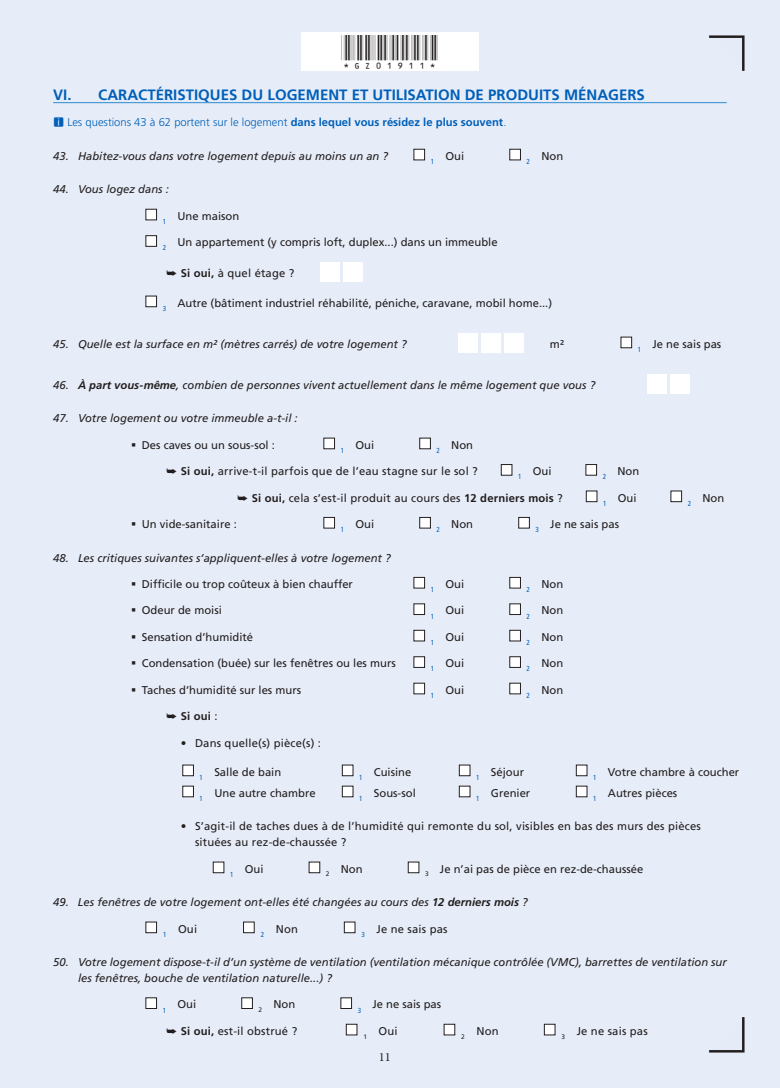
<style>
.page{position:relative;width:780px;height:1088px;background:#e7edf8}
.page>*{position:absolute;margin:0;border:0;box-sizing:border-box;transform-origin:0 0}
.t1{font:33.75px "C39 Hr P24 Dh Tt";color:#231f20}
.t2{font:700 15px "Frutiger";color:#005fb9}
.t3{font:12.5px "Minion Pro";color:#231f20}
.t4{font:11.25px/15.8px "Frutiger";color:#231f20}
.t5{font:italic 11.25px/15.8px "Frutiger";color:#231f20}
.t6{font:300 11.25px "Frutiger";color:#005fb9}
.t7{font:700 11.25px "Frutiger";color:#231f20}
.s1{font-family:"Meiryo UI";font-weight:400}
.s2{font-weight:700}
.s3{font-weight:400}
</style>
<div class="page">
<svg style="left:709px;top:35px;width:36px;height:36px"></svg>
<svg style="left:709px;top:1017px;width:36px;height:36px"></svg>
<div style="left:301px;top:32px;width:177px;height:39px;background:#fff"></div>
<hr style="left:53px;top:102px;width:673px;height:1px;background:#4f9bd6">
<svg style="left:413px;top:148px;width:12px;height:13px"></svg>
<svg style="left:509px;top:148px;width:12px;height:13px"></svg>
<svg style="left:145px;top:208px;width:12px;height:13px"></svg>
<svg style="left:145px;top:235px;width:12px;height:12px"></svg>
<div style="left:320px;top:262px;width:20px;height:20px;background:#fff"></div>
<div style="left:343px;top:262px;width:20px;height:20px;background:#fff"></div>
<svg style="left:145px;top:295px;width:12px;height:13px"></svg>
<div style="left:458px;top:333px;width:19px;height:20px;background:#fff"></div>
<div style="left:481px;top:333px;width:19px;height:20px;background:#fff"></div>
<div style="left:504px;top:333px;width:19px;height:20px;background:#fff"></div>
<svg style="left:620px;top:336px;width:12px;height:13px"></svg>
<div style="left:647px;top:374px;width:20px;height:20px;background:#fff"></div>
<div style="left:670px;top:374px;width:19px;height:20px;background:#fff"></div>
<svg style="left:323px;top:437px;width:12px;height:13px"></svg>
<svg style="left:419px;top:437px;width:12px;height:13px"></svg>
<svg style="left:500px;top:464px;width:13px;height:12px"></svg>
<svg style="left:585px;top:464px;width:12px;height:12px"></svg>
<svg style="left:585px;top:490px;width:13px;height:13px"></svg>
<svg style="left:670px;top:490px;width:12px;height:13px"></svg>
<svg style="left:323px;top:516px;width:12px;height:13px"></svg>
<svg style="left:419px;top:516px;width:12px;height:13px"></svg>
<svg style="left:518px;top:516px;width:12px;height:13px"></svg>
<svg style="left:413px;top:576px;width:12px;height:13px"></svg>
<svg style="left:509px;top:576px;width:12px;height:13px"></svg>
<svg style="left:413px;top:603px;width:12px;height:12px"></svg>
<svg style="left:509px;top:603px;width:12px;height:12px"></svg>
<svg style="left:413px;top:629px;width:12px;height:13px"></svg>
<svg style="left:509px;top:629px;width:12px;height:13px"></svg>
<svg style="left:413px;top:656px;width:12px;height:12px"></svg>
<svg style="left:509px;top:656px;width:12px;height:12px"></svg>
<svg style="left:413px;top:682px;width:12px;height:13px"></svg>
<svg style="left:509px;top:682px;width:12px;height:13px"></svg>
<svg style="left:182px;top:764px;width:12px;height:13px"></svg>
<svg style="left:341px;top:764px;width:13px;height:13px"></svg>
<svg style="left:458px;top:764px;width:13px;height:13px"></svg>
<svg style="left:575px;top:764px;width:13px;height:13px"></svg>
<svg style="left:182px;top:785px;width:12px;height:13px"></svg>
<svg style="left:341px;top:785px;width:13px;height:13px"></svg>
<svg style="left:458px;top:785px;width:13px;height:13px"></svg>
<svg style="left:575px;top:785px;width:13px;height:13px"></svg>
<svg style="left:212px;top:861px;width:13px;height:13px"></svg>
<svg style="left:308px;top:861px;width:13px;height:13px"></svg>
<svg style="left:407px;top:861px;width:13px;height:13px"></svg>
<svg style="left:145px;top:921px;width:12px;height:13px"></svg>
<svg style="left:243px;top:921px;width:12px;height:13px"></svg>
<svg style="left:343px;top:921px;width:13px;height:13px"></svg>
<svg style="left:145px;top:997px;width:12px;height:12px"></svg>
<svg style="left:241px;top:997px;width:12px;height:12px"></svg>
<svg style="left:340px;top:997px;width:12px;height:12px"></svg>
<svg style="left:345px;top:1023px;width:13px;height:13px"></svg>
<svg style="left:443px;top:1023px;width:13px;height:13px"></svg>
<svg style="left:543px;top:1023px;width:13px;height:13px"></svg>
<h1 class="t1" style="left:341px;top:35px;width:99px">*GZ01911*</h1>
<h2 class="t2" style="left:53px;top:86px;width:593px">VI. CARACTÉRISTIQUES DU LOGEMENT ET UTILISATION DE PRODUITS MÉNAGERS</h2>
<p class="t6" style="left:53px;top:116px;width:455px"><span class="s1">ㅈ</span> Les questions 43 à 62 portent sur le logement <span class="s2">dans lequel vous résidez le plus souvent</span>.</p>
<p class="t5" style="left:53px;top:148px;width:336px">43. Habitez-vous dans votre logement depuis au moins un an ?</p>
<p class="t4" style="left:430px;top:148px;width:35px"><sub>1</sub> Oui</p>
<p class="t4" style="left:526px;top:148px;width:38px"><sub>2</sub> Non</p>
<p class="t5" style="left:53px;top:182px;width:117px">44. Vous logez dans :</p>
<p class="t4" style="left:163px;top:208px;width:78px"><sub>1</sub> Une maison</p>
<p class="t4" style="left:163px;top:234px;width:336px"><sub>2</sub> Un appartement (y compris loft, duplex...) dans un immeuble</p>
<p class="t4" style="left:181px;top:265px;width:115px"><span class="s2">Si oui,</span> à quel étage ?</p>
<p class="t4" style="left:163px;top:295px;width:391px"><sub>3</sub> Autre (bâtiment industriel réhabilité, péniche, caravane, mobil home...)</p>
<p class="t5" style="left:53px;top:336px;width:355px">45. Quelle est la surface en m² (mètres carrés) de votre logement ?</p>
<p class="t4" style="left:550px;top:336px;width:16px">m²</p>
<p class="t4" style="left:637px;top:336px;width:85px"><sub>1</sub> Je ne sais pas</p>
<p class="t5" style="left:53px;top:377px;width:543px">46. <span class="s2">À part vous-même</span>, combien de personnes vivent actuellement dans le même logement que vous ?</p>
<p class="t5" style="left:53px;top:410px;width:246px">47. Votre logement ou votre immeuble a-t-il :</p>
<p class="t4" style="left:142px;top:437px;width:135px">Des caves ou un sous-sol :</p>
<p class="t4" style="left:340px;top:437px;width:35px"><sub>1</sub> Oui</p>
<p class="t4" style="left:436px;top:437px;width:38px"><sub>2</sub> Non</p>
<p class="t4" style="left:181px;top:463px;width:298px"><span class="s2">Si oui,</span> arrive-t-il parfois que de l’eau stagne sur le sol ?</p>
<p class="t4" style="left:518px;top:463px;width:35px"><sub>1</sub> Oui</p>
<p class="t4" style="left:602px;top:463px;width:38px"><sub>2</sub> Non</p>
<p class="t4" style="left:252px;top:490px;width:313px"><span class="s2">Si oui,</span> cela s’est-il produit au cours des <span class="s2">12 derniers mois</span> ?</p>
<p class="t4" style="left:603px;top:490px;width:35px"><sub>1</sub> Oui</p>
<p class="t4" style="left:687px;top:490px;width:38px"><sub>2</sub> Non</p>
<p class="t4" style="left:142px;top:516px;width:97px">Un vide-sanitaire :</p>
<p class="t4" style="left:340px;top:516px;width:35px"><sub>1</sub> Oui</p>
<p class="t4" style="left:436px;top:516px;width:38px"><sub>2</sub> Non</p>
<p class="t4" style="left:535px;top:516px;width:85px"><sub>3</sub> Je ne sais pas</p>
<p class="t5" style="left:53px;top:550px;width:339px">48. Les critiques suivantes s’appliquent-elles à votre logement ?</p>
<p class="t4" style="left:142px;top:576px;width:213px">Difficile ou trop coûteux à bien chauffer</p>
<p class="t4" style="left:430px;top:576px;width:35px"><sub>1</sub> Oui</p>
<p class="t4" style="left:526px;top:576px;width:38px"><sub>2</sub> Non</p>
<p class="t4" style="left:142px;top:603px;width:82px">Odeur de moisi</p>
<p class="t4" style="left:430px;top:603px;width:35px"><sub>1</sub> Oui</p>
<p class="t4" style="left:526px;top:603px;width:38px"><sub>2</sub> Non</p>
<p class="t4" style="left:142px;top:629px;width:113px">Sensation d’humidité</p>
<p class="t4" style="left:430px;top:629px;width:35px"><sub>1</sub> Oui</p>
<p class="t4" style="left:526px;top:629px;width:38px"><sub>2</sub> Non</p>
<p class="t4" style="left:142px;top:655px;width:255px">Condensation (buée) sur les fenêtres ou les murs</p>
<p class="t4" style="left:430px;top:655px;width:35px"><sub>1</sub> Oui</p>
<p class="t4" style="left:526px;top:655px;width:38px"><sub>2</sub> Non</p>
<p class="t4" style="left:142px;top:682px;width:161px">Taches d’humidité sur les murs</p>
<p class="t4" style="left:430px;top:682px;width:35px"><sub>1</sub> Oui</p>
<p class="t4" style="left:526px;top:682px;width:38px"><sub>2</sub> Non</p>
<p class="t7" style="left:181px;top:710px;width:38px">Si oui <span class="s3">:</span></p>
<p class="t4" style="left:181px;top:735px;width:142px">• Dans quelle(s) pièce(s) :</p>
<p class="t4" style="left:199px;top:764px;width:83px"><sub>1</sub> Salle de bain</p>
<p class="t4" style="left:359px;top:764px;width:54px"><sub>1</sub> Cuisine</p>
<p class="t4" style="left:476px;top:764px;width:49px"><sub>1</sub> Séjour</p>
<p class="t4" style="left:593px;top:764px;width:148px"><sub>1</sub> Votre chambre à coucher</p>
<p class="t4" style="left:199px;top:785px;width:118px"><sub>1</sub> Une autre chambre</p>
<p class="t4" style="left:359px;top:785px;width:58px"><sub>1</sub> Sous-sol</p>
<p class="t4" style="left:476px;top:785px;width:56px"><sub>1</sub> Grenier</p>
<p class="t4" style="left:593px;top:785px;width:86px"><sub>1</sub> Autres pièces</p>
<p class="t4" style="left:195px;top:818px;width:507px;text-indent:-14px">• S’agit-il de taches dues à de l’humidité qui remonte du sol, visibles en bas des murs des pièces situées au rez-de-chaussée ?</p>
<p class="t4" style="left:230px;top:861px;width:35px"><sub>1</sub> Oui</p>
<p class="t4" style="left:326px;top:861px;width:38px"><sub>2</sub> Non</p>
<p class="t4" style="left:425px;top:861px;width:220px"><sub>3</sub> Je n’ai pas de pièce en rez-de-chaussée</p>
<p class="t5" style="left:53px;top:894px;width:476px">49. Les fenêtres de votre logement ont-elles été changées au cours des <span class="s2">12 derniers mois</span> ?</p>
<p class="t4" style="left:163px;top:921px;width:36px"><sub>1</sub> Oui</p>
<p class="t4" style="left:261px;top:921px;width:39px"><sub>2</sub> Non</p>
<p class="t4" style="left:361px;top:921px;width:88px"><sub>3</sub> Je ne sais pas</p>
<p class="t5" style="left:78px;top:954px;width:650px;text-indent:-25px">50. Votre logement dispose-t-il d’un système de ventilation (ventilation mécanique contrôlée (VMC), barrettes de ventilation sur les fenêtres, bouche de ventilation naturelle...) ?</p>
<p class="t4" style="left:163px;top:996px;width:35px"><sub>1</sub> Oui</p>
<p class="t4" style="left:258px;top:996px;width:38px"><sub>2</sub> Non</p>
<p class="t4" style="left:357px;top:996px;width:85px"><sub>3</sub> Je ne sais pas</p>
<p class="t4" style="left:181px;top:1023px;width:118px"><span class="s2">Si oui,</span> est-il obstrué ?</p>
<p class="t4" style="left:363px;top:1023px;width:36px"><sub>1</sub> Oui</p>
<p class="t4" style="left:461px;top:1023px;width:39px"><sub>2</sub> Non</p>
<p class="t4" style="left:561px;top:1023px;width:88px"><sub>3</sub> Je ne sais pas</p>
<p class="t3" style="left:378px;top:1048px;width:13px">11</p>
</div>
